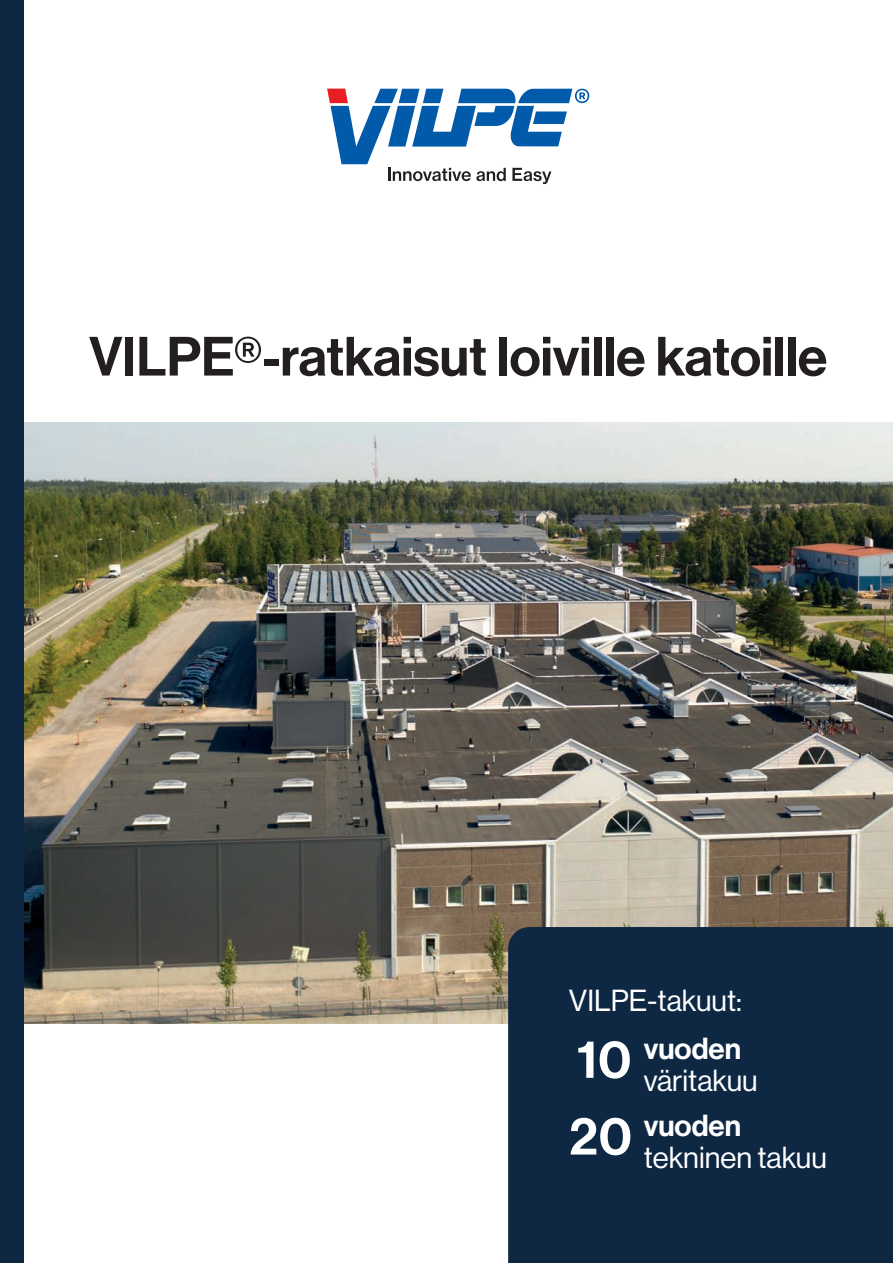
<style>
.page{position:relative;width:893px;height:1263px;background:#fff}
.page>*{position:absolute;margin:0;border:0;box-sizing:border-box;transform-origin:0 0}
.t1{font:54.15px "N Haas Grotesk DS Pro 65 Md";color:#231f20}
.Kappaleiden_otsikot_2{font:50.55px "N Haas Grotesk DS Pro 65 Md";color:#fff}
.Kappaleiden_otsikot_2-2{font:29.85px "N Haas Grotesk DS Pro 55 Rg";color:#fff}
.Kappaleiden_otsikot_2-3{font:29.85px "N Haas Grotesk DS Pro 65 Md";color:#fff}
</style>
<div class="page">
<img style="left:23px;top:422px;width:870px;height:602px">
<div style="left:0;top:0;width:23px;height:1263px;background:#0e2843"></div>
<div style="left:508px;top:927px;width:385px;height:336px;background:#0e2843"></div>
<svg style="left:327px;top:89px;width:262px;height:95px"></svg>
<svg style="left:235px;top:337px;width:26px;height:26px"></svg>
<p class="t1" style="left:89px;top:325px;width:740px">VILPE -ratkaisut loiville katoille</p>
<p class="Kappaleiden_otsikot_2-2" style="left:569px;top:983px;width:174px">VILPE-takuut:</p>
<p class="Kappaleiden_otsikot_2" style="left:577px;top:1031px;width:56px">10</p>
<p class="Kappaleiden_otsikot_2" style="left:569px;top:1107px;width:64px">20</p>
<p class="Kappaleiden_otsikot_2-3" style="left:644px;top:1031px;width:99px">vuoden</p>
<p class="Kappaleiden_otsikot_2-2" style="left:644px;top:1063px;width:115px">väritakuu</p>
<p class="Kappaleiden_otsikot_2-3" style="left:644px;top:1108px;width:99px">vuoden</p>
<p class="Kappaleiden_otsikot_2-2" style="left:644px;top:1141px;width:185px">tekninen takuu</p>
</div>
